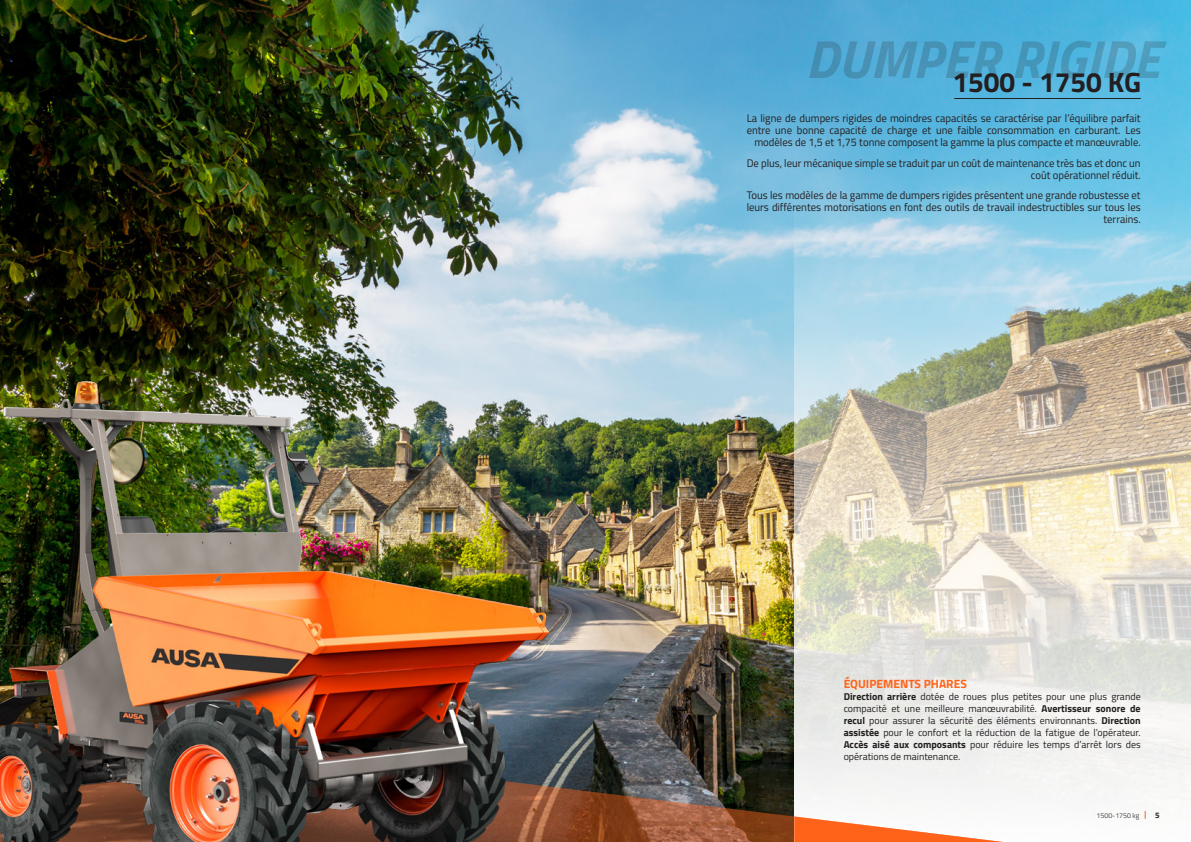
<style>
.page{position:relative;width:1191px;height:842px;background:#fff}
.page>*{position:absolute;margin:0;border:0;box-sizing:border-box;transform-origin:0 0}
.t1{font:italic 700 53.8px "Titillium Web";color:#231f20}
.t2{font:700 28px "Titillium Web";color:#231f20}
.t3{font:700 12px "Titillium Web";color:#ff6319}
.t4{font:11px/12px "Titillium Web";color:#231f20;text-align:right}
.t5{font:10px/12px "Titillium Web";color:#231f20;text-align:justify}
.t6{font:700 8px "Titillium Web";color:#231f20}
.t7{font:300 7px "Titillium Web";color:#231f20}
.s1{font-weight:700}
</style>
<div class="page">
<img style="left:0;top:0;width:1191px;height:718px">
<img style="left:794px;top:194px;width:397px;height:625px">
<svg style="left:650px;top:718px;width:422px;height:124px"></svg>
<svg style="left:794px;top:816px;width:209px;height:26px"></svg>
<img style="left:0;top:317px;width:650px;height:525px">
<hr style="left:954px;top:98px;width:186px;height:1px;background:#231f20">
<h1 class="t1" style="left:805px;top:17px;width:355px">DUMPER RIGIDE</h1>
<p class="t4" style="left:746px;top:112px;width:395px">La ligne de dumpers rigides de moindres capacités se caractérise par l’équilibre parfait entre une bonne capacité de charge et une faible consommation en carburant. Les modèles de 1,5 et 1,75 tonne composent la gamme la plus compacte et manœuvrable.</p>
<p class="t4" style="left:746px;top:156px;width:395px">De plus, leur mécanique simple se traduit par un coût de maintenance très bas et donc un coût opérationnel réduit.</p>
<p class="t4" style="left:746px;top:189px;width:395px">Tous les modèles de la gamme de dumpers rigides présentent une grande robustesse et leurs différentes motorisations en font des outils de travail indestructibles sur tous les terrains.</p>
<h2 class="t2" style="left:952px;top:61px;width:190px">1500 - 1750 KG</h2>
<p class="t3" style="left:843px;top:675px;width:125px">ÉQUIPEMENTS PHARES</p>
<p class="t5" style="left:843px;top:690px;width:298px"><span class="s1">Direction arrière</span> dotée de roues plus petites pour une plus grande compacité et une meilleure manœuvrabilité. <span class="s1">Avertisseur sonore de recul</span> pour assurer la sécurité des éléments environnants. <span class="s1">Direction assistée</span> pour le confort et la réduction de la fatigue de l’opérateur.<br><span class="s1">Accès aisé aux composants</span> pour réduire les temps d’arrêt lors des opérations de maintenance.</p>
<p class="t7" style="left:1096px;top:810px;width:44px">1500-1750 kg</p>
<p class="t6" style="left:1155px;top:809px;width:6px">5</p>
</div>
